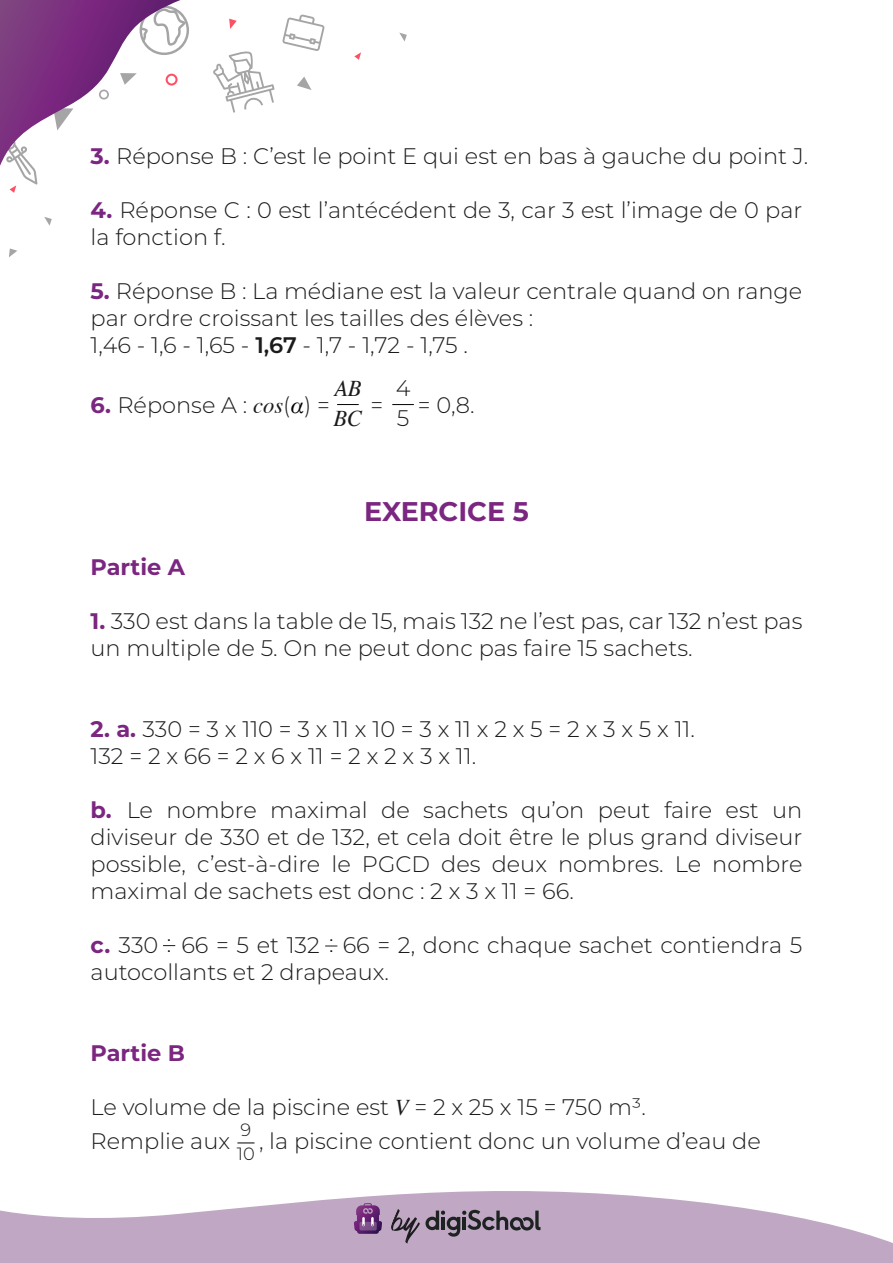
<style>
.page{position:relative;width:893px;height:1263px;background:#fff}
.page>*{position:absolute;margin:0;border:0;box-sizing:border-box;transform-origin:0 0}
.t1{font:700 27px "Montserrat";color:#7b2680}
.t2{font:300 22.5px/27px "Montserrat";color:#1b1b1d}
.t3{font:700 22.5px "Montserrat";color:#7b2680}
.t4{font:italic 22.5px/30px "Times";color:#1b1b1d}
.t5{font:300 22.5px "Montserrat";color:#000}
.t6{font:300 17.85px/23.7px "Montserrat";color:#1b1b1d}
.s1{font-weight:700;color:#7b2680}
.s2{font-weight:600}
.s3{font-family:"Times";font-weight:400;font-style:italic}
.s4{font-family:"Times";font-weight:400;font-style:italic;color:#010101}
</style>
<div class="page">
<svg style="left:282px;top:14px;width:43px;height:37px"></svg>
<svg style="left:213px;top:51px;width:62px;height:62px"></svg>
<svg style="left:297px;top:77px;width:15px;height:13px"></svg>
<svg style="left:229px;top:19px;width:8px;height:10px"></svg>
<svg style="left:44px;top:217px;width:8px;height:9px"></svg>
<svg style="left:354px;top:52px;width:7px;height:8px"></svg>
<svg style="left:399px;top:33px;width:8px;height:9px"></svg>
<svg style="left:9px;top:248px;width:8px;height:9px"></svg>
<svg style="left:0;top:1191px;width:893px;height:72px;fill:#c0a7c4"></svg>
<svg style="left:354px;top:1203px;width:28px;height:31px"></svg>
<svg style="left:391px;top:1209px;width:149px;height:34px;background:#96859a"></svg>
<svg style="left:0;top:0;width:189px;height:193px"></svg>
<svg style="left:337px;top:404px;width:22px;height:1px"></svg>
<svg style="left:392px;top:404px;width:22px;height:1px"></svg>
<svg style="left:163px;top:945px;width:12px;height:1px"></svg>
<svg style="left:325px;top:946px;width:12px;height:1px"></svg>
<svg style="left:237px;top:1142px;width:17px;height:1px"></svg>
<p class="t2" style="left:91px;top:142px;width:719px"><span class="s1">3.</span> Réponse B : C’est le point E qui est en bas à gauche du point J.</p>
<p class="t2" style="left:91px;top:196px;width:713px"><span class="s1">4.</span> Réponse C : 0 est l’antécédent de 3, car 3 est l’image de 0 par la fonction f.</p>
<p class="t2" style="left:91px;top:277px;width:713px"><span class="s1">5.</span> Réponse B : La médiane est la valeur centrale quand on range par ordre croissant les tailles des élèves :<br>1,46 - 1,6 - 1,65 - <span class="s2">1,67</span> - 1,7 - 1,72 - 1,75 .</p>
<p class="t2" style="left:91px;top:391px;width:241px"><span class="s1">6.</span> Réponse A : <span class="s3">cos</span>(<span class="s4">α</span>) =</p>
<p class="t2" style="left:370px;top:391px;width:14px">=</p>
<p class="t2" style="left:418px;top:391px;width:58px">= 0,8.</p>
<p class="t4" style="left:334px;top:372px;width:30px">AB<br>BC</p>
<p class="t2" style="left:396px;top:372px;width:16px;line-height:30px">4<br>5</p>
<p class="t1" style="left:364px;top:492px;width:166px">EXERCICE 5</p>
<p class="t3" style="left:91px;top:551px;width:96px">Partie A</p>
<p class="t2" style="left:91px;top:607px;width:713px"><span class="s1">1.</span> 330 est dans la table de 15, mais 132 ne l’est pas, car 132 n’est pas un multiple de 5. On ne peut donc pas faire 15 sachets.</p>
<p class="t2" style="left:91px;top:715px;width:606px"><span class="s1">2. a.</span> 330 = 3 x 110 = 3 x 11 x 10 = 3 x 11 x 2 x 5 = 2 x 3 x 5 x 11.<br>132 = 2 x 66 = 2 x 6 x 11 = 2 x 2 x 3 x 11.</p>
<p class="t2" style="left:91px;top:796px;width:713px;text-align:justify"><span class="s1">b.</span> Le nombre maximal de sachets qu’on peut faire est un diviseur de 330 et de 132, et cela doit être le plus grand diviseur possible, c’est-à-dire le PGCD des deux nombres. Le nombre maximal de sachets est donc : 2 x 3 x 11 = 66.</p>
<p class="t2" style="left:91px;top:931px;width:713px"><span class="s1">c.</span> 330 66 = 5 et 132 66 = 2, donc chaque sachet contiendra 5 autocollants et 2 drapeaux.</p>
<p class="t5" style="left:167px;top:917px;width:6px">.</p>
<p class="t5" style="left:167px;top:928px;width:6px">.</p>
<p class="t5" style="left:329px;top:918px;width:6px">.</p>
<p class="t5" style="left:329px;top:929px;width:6px">.</p>
<p class="t3" style="left:91px;top:1037px;width:96px">Partie B</p>
<p class="t2" style="left:91px;top:1089px;width:557px;line-height:34.5px">Le volume de la piscine est <span class="s3">V</span> = 2 x 25 x 15 = 750 m³.<br>Remplie aux</p>
<p class="t6" style="left:237px;top:1117px;width:19px">9<br>10</p>
<p class="t2" style="left:259px;top:1127px;width:503px">, la piscine contient donc un volume d’eau de</p>
</div>
